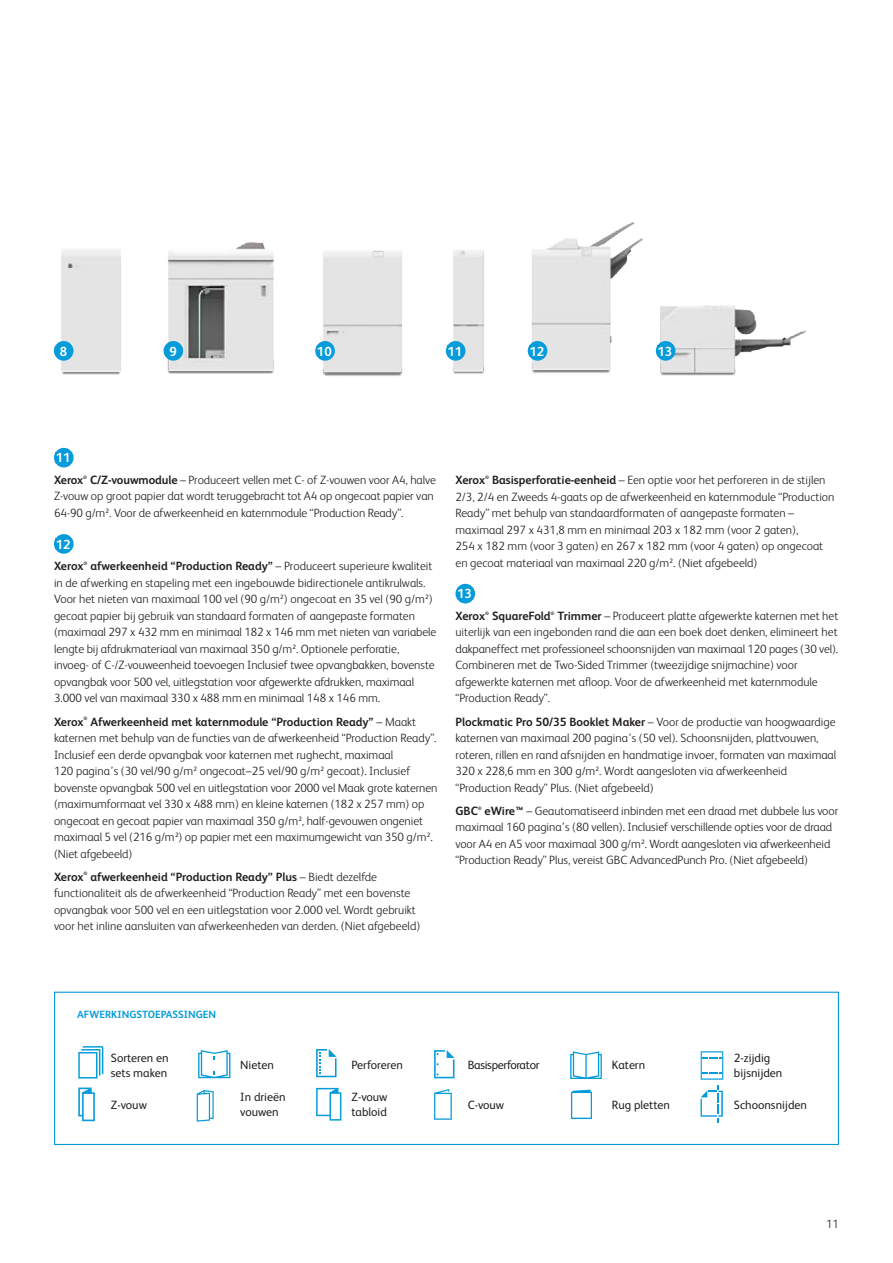
<style>
.page{position:relative;width:893px;height:1263px;background:#fff}
.page>*{position:absolute;margin:0;border:0;box-sizing:border-box;transform-origin:0 0}
.t1{font:700 13.2px "Xerox Sans";color:#fff}
.t2{font:300 12px/16.5px "Xerox Sans";color:#231f20}
.t3{font:12px/15px "Xerox Sans";color:#231f20}
.t4{font:700 12px "Xerox Sans";letter-spacing:-.01em;color:#231f20}
.t5{font:12px "Xerox Sans";letter-spacing:-.025em;color:#231f20}
.t6{font:700 10.5px "Xerox Sans";color:#069bda}
.t7{font:700 4.8px "Xerox Sans";color:#231f20}
.s1{font-weight:700}
</style>
<div class="page">
<img style="left:55px;top:249px;width:66px;height:126px">
<img style="left:163px;top:242px;width:111px;height:132px">
<img style="left:316px;top:250px;width:87px;height:126px">
<img style="left:447px;top:250px;width:38px;height:124px">
<img style="left:527px;top:222px;width:129px;height:151px">
<img style="left:660px;top:305px;width:146px;height:71px">
<div style="left:54px;top:448px;width:20px;height:19px;background:#069bda;border-radius:50%"></div>
<svg style="left:54px;top:534px;width:20px;height:20px"></svg>
<div style="left:56px;top:538px;width:15px;height:11px;background:#069bda"></div>
<div style="left:455px;top:584px;width:20px;height:19px;background:#069bda;border-radius:50%"></div>
<div style="left:54px;top:992px;width:785px;height:153px;border:1px solid #069bda"></div>
<svg style="left:197px;top:1090px;width:17px;height:32px"></svg>
<svg style="left:316px;top:1049px;width:21px;height:28px"></svg>
<svg style="left:78px;top:1046px;width:25px;height:32px"></svg>
<svg style="left:316px;top:1088px;width:25px;height:32px"></svg>
<svg style="left:78px;top:1087px;width:17px;height:34px"></svg>
<svg style="left:198px;top:1050px;width:32px;height:28px"></svg>
<svg style="left:571px;top:1089px;width:21px;height:30px"></svg>
<svg style="left:434px;top:1089px;width:18px;height:31px"></svg>
<svg style="left:700px;top:1051px;width:23px;height:71px"></svg>
<svg style="left:570px;top:1051px;width:32px;height:28px"></svg>
<svg style="left:434px;top:1050px;width:20px;height:28px"></svg>
<div style="left:54px;top:341px;width:20px;height:20px;background:#069bda;border-radius:50%"></div>
<div style="left:164px;top:341px;width:19px;height:20px;background:#069bda;border-radius:50%"></div>
<div style="left:446px;top:341px;width:19px;height:20px;background:#069bda;border-radius:50%"></div>
<svg style="left:315px;top:341px;width:20px;height:20px"></svg>
<div style="left:317px;top:345px;width:15px;height:11px;background:#069bda"></div>
<div style="left:528px;top:341px;width:19px;height:20px;background:#069bda;border-radius:50%"></div>
<div style="left:529px;top:345px;width:16px;height:11px;background:#069bda"></div>
<div style="left:656px;top:341px;width:19px;height:20px;background:#069bda;border-radius:50%"></div>
<p class="t1" style="left:60px;top:342px;width:9px">8</p>
<p class="t1" style="left:170px;top:342px;width:9px">9</p>
<p class="t1" style="left:317px;top:342px;width:16px">10</p>
<p class="t1" style="left:448px;top:342px;width:16px">11</p>
<p class="t1" style="left:529px;top:342px;width:16px">12</p>
<p class="t1" style="left:658px;top:342px;width:16px">13</p>
<p class="t1" style="left:56px;top:449px;width:16px">11</p>
<p class="t4" style="left:54px;top:472px;width:31px">Xerox</p>
<p class="t7" style="left:83px;top:474px;width:5px">®</p>
<p class="t2" style="left:54px;top:471px;width:383px;text-indent:36px"><span class="s1">C/Z-vouwmodule</span> – Produceert vellen met C- of Z-vouwen voor A4, halve<br>Z-vouw op groot papier dat wordt teruggebracht tot A4 op ongecoat papier van<br>64-90 g/m². Voor de afwerkeenheid en katernmodule “Production Ready”.</p>
<p class="t1" style="left:56px;top:535px;width:16px">12</p>
<p class="t4" style="left:54px;top:558px;width:31px">Xerox</p>
<p class="t7" style="left:84px;top:560px;width:5px">®</p>
<p class="t2" style="left:54px;top:557px;width:384px;text-indent:36px"><span class="s1">afwerkeenheid “Production Ready”</span> – Produceert superieure kwaliteit in de afwerking en stapeling met een ingebouwde bidirectionele antikrulwals.<br>Voor het nieten van maximaal 100 vel (90 g/m²) ongecoat en 35 vel (90 g/m²) gecoat papier bij gebruik van standaard formaten of aangepaste formaten (maximaal 297 x 432 mm en minimaal 182 x 146 mm met nieten van variabele lengte bij afdrukmateriaal van maximaal 350 g/m². Optionele perforatie, invoeg- of C-/Z-vouweenheid toevoegen Inclusief twee opvangbakken, bovenste opvangbak voor 500 vel, uitlegstation voor afgewerkte afdrukken, maximaal 3.000 vel van maximaal 330 x 488 mm en minimaal 148 x 146 mm.</p>
<p class="t4" style="left:54px;top:713px;width:31px">Xerox</p>
<p class="t7" style="left:84px;top:715px;width:5px">®</p>
<p class="t2" style="left:54px;top:712px;width:385px;text-indent:36px"><span class="s1">Afwerkeenheid met katernmodule “Production Ready”</span> – Maakt katernen met behulp van de functies van de afwerkeenheid “Production Ready”.<br>Inclusief een derde opvangbak voor katernen met rughecht, maximaal<br>120 pagina’s (30 vel/90 g/m² ongecoat–25 vel/90 g/m² gecoat). Inclusief bovenste opvangbak 500 vel en uitlegstation voor 2000 vel Maak grote katernen (maximumformaat vel 330 x 488 mm) en kleine katernen (182 x 257 mm) op ongecoat en gecoat papier van maximaal 350 g/m², half-gevouwen ongeniet maximaal 5 vel (216 g/m²) op papier met een maximumgewicht van 350 g/m². (Niet afgebeeld)</p>
<p class="t4" style="left:54px;top:868px;width:31px">Xerox</p>
<p class="t7" style="left:84px;top:870px;width:5px">®</p>
<p class="t2" style="left:54px;top:868px;width:368px;text-indent:36px"><span class="s1">afwerkeenheid “Production Ready” Plus</span> – Biedt dezelfde functionaliteit als de afwerkeenheid “Production Ready” met een bovenste opvangbak voor 500 vel en een uitlegstation voor 2.000 vel. Wordt gebruikt voor het inline aansluiten van afwerkeenheden van derden. (Niet afgebeeld)</p>
<p class="t4" style="left:455px;top:472px;width:31px">Xerox</p>
<p class="t7" style="left:485px;top:474px;width:5px">®</p>
<p class="t2" style="left:455px;top:471px;width:380px;text-indent:36px"><span class="s1">Basisperforatie-eenheid</span> – Een optie voor het perforeren in de stijlen 2/3, 2/4 en Zweeds 4-gaats op de afwerkeenheid en katernmodule “Production Ready” met behulp van standaardformaten of aangepaste formaten – maximaal 297 x 431,8 mm en minimaal 203 x 182 mm (voor 2 gaten),<br>254 x 182 mm (voor 3 gaten) en 267 x 182 mm (voor 4 gaten) op ongecoat en gecoat materiaal van maximaal 220 g/m². (Niet afgebeeld)</p>
<p class="t1" style="left:457px;top:585px;width:16px">13</p>
<p class="t4" style="left:455px;top:608px;width:31px">Xerox</p>
<p class="t7" style="left:485px;top:610px;width:5px">®</p>
<p class="t4" style="left:492px;top:608px;width:60px">SquareFold</p>
<p class="t7" style="left:551px;top:610px;width:5px">®</p>
<p class="t2" style="left:455px;top:607px;width:384px;text-indent:102px"><span class="s1">Trimmer</span> – Produceert platte afgewerkte katernen met het uiterlijk van een ingebonden rand die aan een boek doet denken, elimineert het dakpaneffect met professioneel schoonsnijden van maximaal 120 pages (30 vel).<br>Combineren met de Two-Sided Trimmer (tweezijdige snijmachine) voor afgewerkte katernen met afloop. Voor de afwerkeenheid met katernmodule “Production Ready”.</p>
<p class="t2" style="left:455px;top:713px;width:382px"><span class="s1">Plockmatic Pro 50/35 Booklet Maker</span> – Voor de productie van hoogwaardige katernen van maximaal 200 pagina’s (50 vel). Schoonsnijden, plattvouwen, roteren, rillen en rand afsnijden en handmatige invoer, formaten van maximaal 320 x 228,6 mm en 300 g/m². Wordt aangesloten via afwerkeenheid “Production Ready” Plus. (Niet afgebeeld)</p>
<p class="t4" style="left:455px;top:803px;width:24px">GBC</p>
<p class="t7" style="left:478px;top:805px;width:5px">®</p>
<p class="t2" style="left:455px;top:802px;width:384px;text-indent:29px"><span class="s1">eWire™</span> – Geautomatiseerd inbinden met een draad met dubbele lus voor maximaal 160 pagina’s (80 vellen). Inclusief verschillende opties voor de draad voor A4 en A5 voor maximaal 300 g/m². Wordt aangesloten via afwerkeenheid “Production Ready” Plus, vereist GBC AdvancedPunch Pro. (Niet afgebeeld)</p>
<p class="t6" style="left:77px;top:1007px;width:140px">AFWERKINGSTOEPASSINGEN</p>
<p class="t3" style="left:111px;top:1049px;width:59px">Sorteren en sets maken</p>
<p class="t3" style="left:240px;top:1057px;width:35px">Nieten</p>
<p class="t3" style="left:352px;top:1057px;width:53px">Perforeren</p>
<p class="t5" style="left:468px;top:1057px;width:73px">Basisperforator</p>
<p class="t3" style="left:612px;top:1057px;width:35px">Katern</p>
<p class="t3" style="left:734px;top:1049px;width:50px">2-zijdig bijsnijden</p>
<p class="t3" style="left:111px;top:1096px;width:38px">Z-vouw</p>
<p class="t3" style="left:240px;top:1089px;width:47px">In drieën vouwen</p>
<p class="t3" style="left:352px;top:1089px;width:38px">Z-vouw tabloid</p>
<p class="t3" style="left:468px;top:1096px;width:38px">C-vouw</p>
<p class="t3" style="left:612px;top:1096px;width:60px">Rug pletten</p>
<p class="t3" style="left:734px;top:1096px;width:75px">Schoonsnijden</p>
<p class="t2" style="left:826px;top:1215px;width:14px">11</p>
</div>
